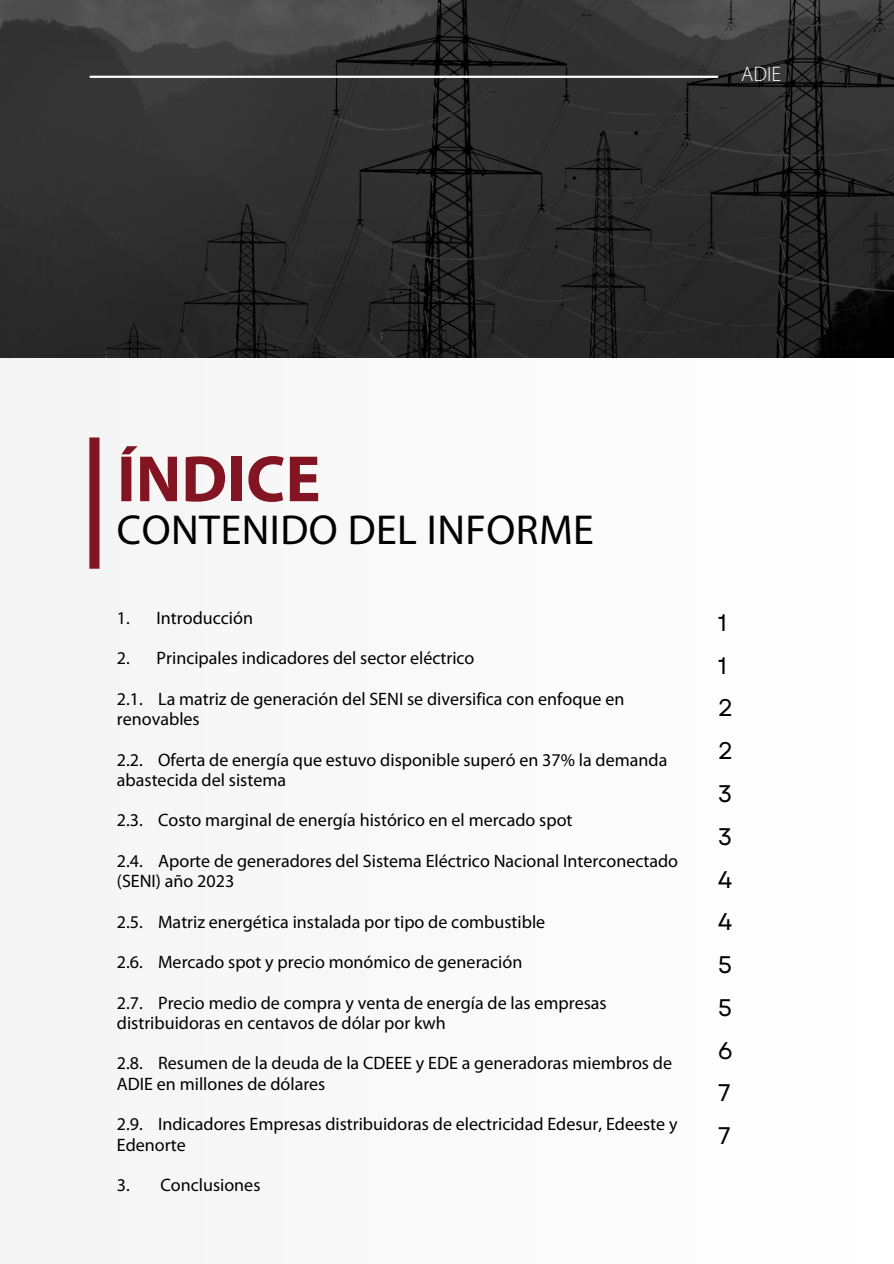
<style>
.page{position:relative;width:894px;height:1264px;background:#fff}
.page>*{position:absolute;margin:0;border:0;box-sizing:border-box;transform-origin:0 0}
.t1{font:700 66px "Myriad Pro";color:#821521}
.t2{font:42px "Myriad Pro";letter-spacing:.01em;color:#000}
.t3{font:24px/42.8px "Garet";color:#000}
.t4{font:300 21px "Myriad Pro";color:#fff}
.t5{font:18px/20.2px "Myriad Pro";color:#000}
</style>
<div class="page">
<svg style="left:0;top:0;width:893px;height:357px;fill:#2f2f2f"></svg>
<div style="left:89px;top:437px;width:10px;height:131px;background:#821521"></div>
<hr style="left:90px;top:76px;width:627px;height:2px;background:#fff">
<h3 class="t4" style="left:741px;top:66px;width:42px">ADIE</h3>
<p class="t1" style="left:117px;top:451px;width:205px">ÍNDICE</p>
<p class="t2" style="left:117px;top:512px;width:478px">CONTENIDO DEL INFORME</p>
<h4 class="t5" style="left:117px;top:609px;width:137px">1. Introducción</h4>
<h1 class="t5" style="left:117px;top:649px;width:359px">2. Principales indicadores del sector eléctrico</h1>
<h2 class="t5" style="left:117px;top:690px;width:509px">2.1. La matriz de generación del SENI se diversifica con enfoque en renovables</h2>
<p class="t5" style="left:117px;top:751px;width:551px">2.2. Oferta de energía que estuvo disponible superó en 37% la demanda abastecida del sistema</p>
<p class="t5" style="left:117px;top:811px;width:457px">2.3. Costo marginal de energía histórico en el mercado spot</p>
<p class="t5" style="left:117px;top:852px;width:562px">2.4. Aporte de generadores del Sistema Eléctrico Nacional Interconectado (SENI) año 2023</p>
<p class="t5" style="left:117px;top:913px;width:430px">2.5. Matriz energética instalada por tipo de combustible</p>
<p class="t5" style="left:117px;top:953px;width:407px">2.6. Mercado spot y precio monómico de generación</p>
<p class="t5" style="left:117px;top:994px;width:491px">2.7. Precio medio de compra y venta de energía de las empresas distribuidoras en centavos de dólar por kwh</p>
<p class="t5" style="left:117px;top:1054px;width:556px">2.8. Resumen de la deuda de la CDEEE y EDE a generadoras miembros de<br>ADIE en millones de dólares</p>
<p class="t5" style="left:117px;top:1115px;width:562px">2.9. Indicadores Empresas distribuidoras de electricidad Edesur, Edeeste y<br>Edenorte</p>
<p class="t5" style="left:117px;top:1176px;width:145px">3. Conclusiones</p>
<p class="t3" style="left:717px;top:601px;width:17px">1<br>1<br>2<br>2<br>3<br>3<br>4<br>4<br>5<br>5<br>6<br>7<br>7</p>
</div>
